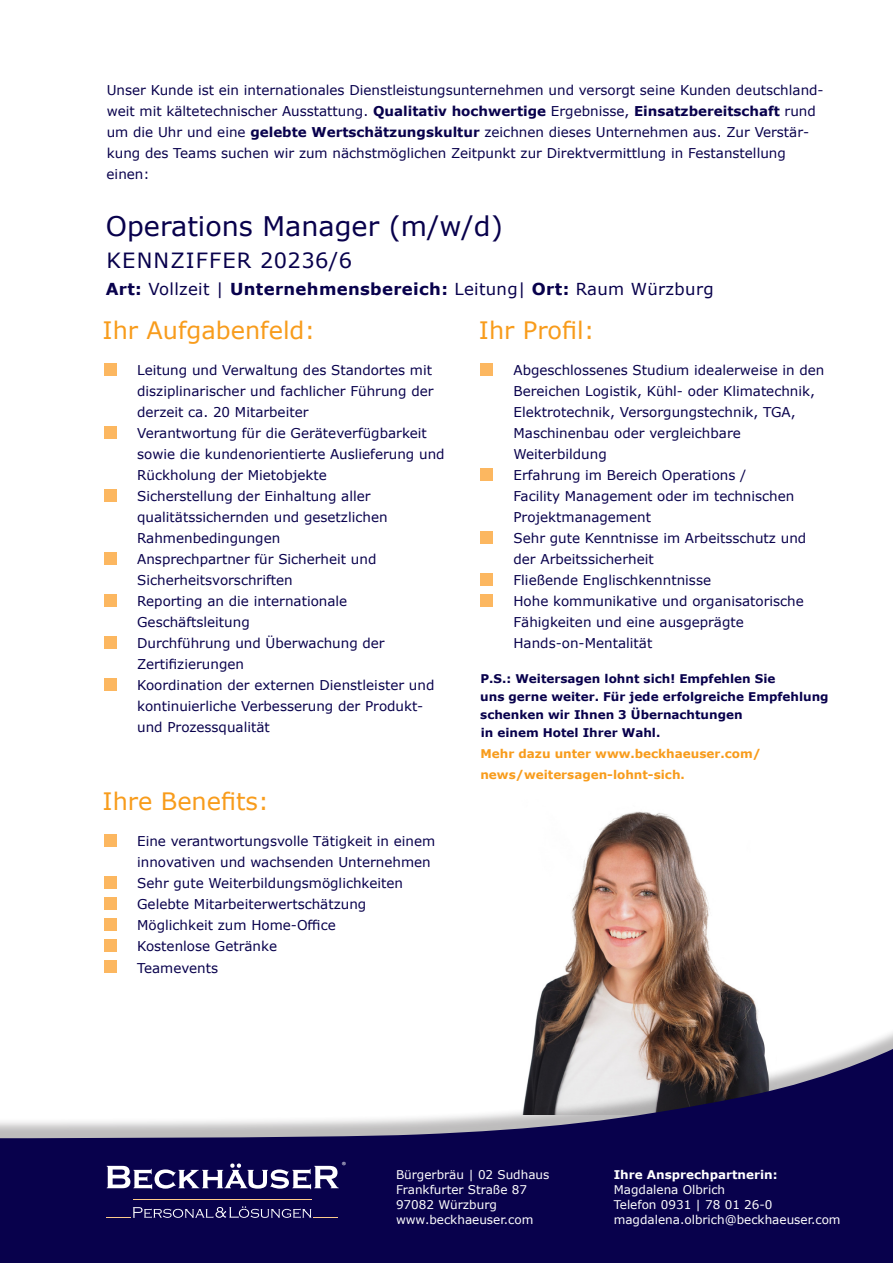
<style>
.page{position:relative;width:893px;height:1263px;background:#fff}
.page>*{position:absolute;margin:0;border:0;box-sizing:border-box;transform-origin:0 0}
.t1{font:27px "Verdana";color:#08014c}
.t2{font:24px "Verdana";color:#f89c1c}
.t3{font:21px "Verdana";letter-spacing:.055em;color:#08014c}
.t4{font:16.5px "Verdana";letter-spacing:.02em;color:#08014c}
.t5{font:13.5px/21px "Verdana";color:#08014c}
.t6{font:12px "Verdana";color:#fff}
.t7{font:700 12px/18px "Verdana";color:#08014c}
.t8{font:700 12px/21px "Verdana";color:#f89c1c}
.t9{font:700 12px "Verdana";color:#fff}
.t10{font:10.5px "Myriad Pro";color:#fff}
.s1{font-weight:700}
</style>
<div class="page">
<img style="left:535px;top:811px;width:223px;height:212px">
<div style="left:0;top:1023px;width:893px;height:240px;background:#231f20;opacity:.3"></div>
<svg style="left:0;top:1043px;width:893px;height:220px;fill:#08014c"></svg>
<svg style="left:107px;top:1163px;width:232px;height:26px"></svg>
<hr style="left:133px;top:1199px;width:178px;height:1px;background:#fdcb8a">
<svg style="left:106px;top:1206px;width:232px;height:12px"></svg>
<div style="left:104px;top:363px;width:13px;height:12px;background:#fcb760"></div>
<div style="left:104px;top:426px;width:13px;height:12px;background:#fcb760"></div>
<div style="left:104px;top:489px;width:13px;height:12px;background:#fcb760"></div>
<div style="left:104px;top:552px;width:13px;height:12px;background:#fcb760"></div>
<div style="left:104px;top:594px;width:13px;height:12px;background:#fcb760"></div>
<div style="left:104px;top:636px;width:13px;height:12px;background:#fcb760"></div>
<div style="left:104px;top:678px;width:13px;height:12px;background:#fcb760"></div>
<div style="left:104px;top:834px;width:13px;height:12px;background:#fcb760"></div>
<div style="left:104px;top:876px;width:13px;height:12px;background:#fcb760"></div>
<div style="left:104px;top:897px;width:13px;height:12px;background:#fcb760"></div>
<div style="left:104px;top:918px;width:13px;height:12px;background:#fcb760"></div>
<div style="left:104px;top:939px;width:13px;height:12px;background:#fcb760"></div>
<div style="left:104px;top:960px;width:13px;height:12px;background:#fcb760"></div>
<div style="left:480px;top:363px;width:13px;height:12px;background:#fcb760"></div>
<div style="left:480px;top:468px;width:13px;height:12px;background:#fcb760"></div>
<div style="left:480px;top:531px;width:13px;height:12px;background:#fcb760"></div>
<div style="left:480px;top:573px;width:13px;height:12px;background:#fcb760"></div>
<div style="left:480px;top:594px;width:13px;height:12px;background:#fcb760"></div>
<p class="t5" style="left:107px;top:80px;width:719px">Unser Kunde ist ein internationales Dienstleistungsunternehmen und versorgt seine Kunden deutschland&shy;weit mit kältetechnischer Ausstattung. <span class="s1">Qualitativ hochwertige</span> Ergebnisse, <span class="s1">Einsatzbereitschaft</span> rund um die Uhr und eine <span class="s1">gelebte Wertschätzungskultur</span> zeichnen dieses Unternehmen aus. Zur Verstär&shy;kung des Teams suchen wir zum nächstmöglichen Zeitpunkt zur Direktvermittlung in Festanstellung einen:</p>
<p class="t1" style="left:106px;top:208px;width:398px">Operations Manager (m/w/d)</p>
<p class="t3" style="left:107px;top:246px;width:247px">KENNZIFFER 20236/6</p>
<p class="t4" style="left:106px;top:278px;width:609px"><span class="s1">Art:</span> Vollzeit | <span class="s1">Unternehmensbereich:</span> Leitung| <span class="s1">Ort:</span> Raum Würzburg</p>
<p class="t2" style="left:479px;top:314px;width:117px">Ihr Profil:</p>
<p class="t5" style="left:513px;top:360px;width:312px">Abgeschlossenes Studium idealerweise in den Bereichen Logistik, Kühl- oder Klimatechnik, Elektrotechnik, Versorgungstechnik, TGA, Maschinenbau oder vergleichbare Weiterbildung</p>
<p class="t5" style="left:513px;top:465px;width:282px">Erfahrung im Bereich Operations /<br>Facility Management oder im technischen<br>Projektmanagement</p>
<p class="t5" style="left:513px;top:528px;width:294px">Sehr gute Kenntnisse im Arbeitsschutz und der Arbeitssicherheit</p>
<p class="t5" style="left:513px;top:570px;width:199px">Fließende Englischkenntnisse</p>
<p class="t5" style="left:513px;top:591px;width:292px">Hohe kommunikative und organisatorische<br>Fähigkeiten und eine ausgeprägte<br>Hands-on-Mentalität</p>
<p class="t2" style="left:103px;top:314px;width:214px">Ihr Aufgabenfeld:</p>
<p class="t5" style="left:137px;top:360px;width:298px;text-align:justify">Leitung und Verwaltung des Standortes mit disziplinarischer und fachlicher Führung der derzeit ca. 20 Mitarbeiter</p>
<p class="t5" style="left:137px;top:423px;width:309px">Verantwortung für die Geräteverfügbarkeit sowie die kundenorientierte Auslieferung und<br>Rückholung der Mietobjekte</p>
<p class="t5" style="left:137px;top:486px;width:252px">Sicherstellung der Einhaltung aller qualitätssichernden und gesetzlichen<br>Rahmenbedingungen</p>
<p class="t5" style="left:137px;top:549px;width:241px">Ansprechpartner für Sicherheit und<br>Sicherheitsvorschriften</p>
<p class="t5" style="left:137px;top:591px;width:212px">Reporting an die internationale<br>Geschäftsleitung</p>
<p class="t5" style="left:137px;top:633px;width:249px">Durchführung und Überwachung der<br>Zertifizierungen</p>
<p class="t5" style="left:137px;top:675px;width:299px">Koordination der externen Dienstleister und kontinuierliche Verbesserung der Produkt&shy;und Prozessqualität</p>
<p class="t7" style="left:480px;top:670px;width:350px">P.S.: Weitersagen lohnt sich! Empfehlen Sie<br>uns gerne weiter. Für jede erfolgreiche Empfehlung schenken wir Ihnen 3 Übernachtungen<br>in einem Hotel Ihrer Wahl.</p>
<p class="t8" style="left:480px;top:743px;width:282px">Mehr dazu unter www.beckhaeuser.com/ news/weitersagen-lohnt-sich.</p>
<p class="t2" style="left:103px;top:785px;width:168px">Ihre Benefits:</p>
<p class="t5" style="left:137px;top:831px;width:300px">Eine verantwortungsvolle Tätigkeit in einem</p>
<p class="t5" style="left:137px;top:852px;width:295px">innovativen und wachsenden Unternehmen</p>
<p class="t5" style="left:137px;top:873px;width:267px">Sehr gute Weiterbildungsmöglichkeiten</p>
<p class="t5" style="left:137px;top:894px;width:231px">Gelebte Mitarbeiterwertschätzung</p>
<p class="t5" style="left:137px;top:915px;width:200px">Möglichkeit zum Home-Office</p>
<p class="t5" style="left:137px;top:936px;width:141px">Kostenlose Getränke</p>
<p class="t5" style="left:137px;top:957px;width:83px">Teamevents</p>
<p class="t10" style="left:342px;top:1159px;width:6px">®</p>
<p class="t6" style="left:396px;top:1166px;width:155px">Bürgerbräu | 02 Sudhaus</p>
<p class="t6" style="left:396px;top:1181px;width:132px">Frankfurter Straße 87</p>
<p class="t6" style="left:396px;top:1196px;width:102px">97082 Würzburg</p>
<p class="t6" style="left:396px;top:1211px;width:139px">www.beckhaeuser.com</p>
<p class="t9" style="left:614px;top:1166px;width:165px">Ihre Ansprechpartnerin:</p>
<p class="t6" style="left:614px;top:1181px;width:113px">Magdalena Olbrich</p>
<p class="t6" style="left:614px;top:1196px;width:160px">Telefon 0931 | 78 01 26-0</p>
<p class="t6" style="left:614px;top:1211px;width:228px">magdalena.olbrich@beckhaeuser.com</p>
</div>
